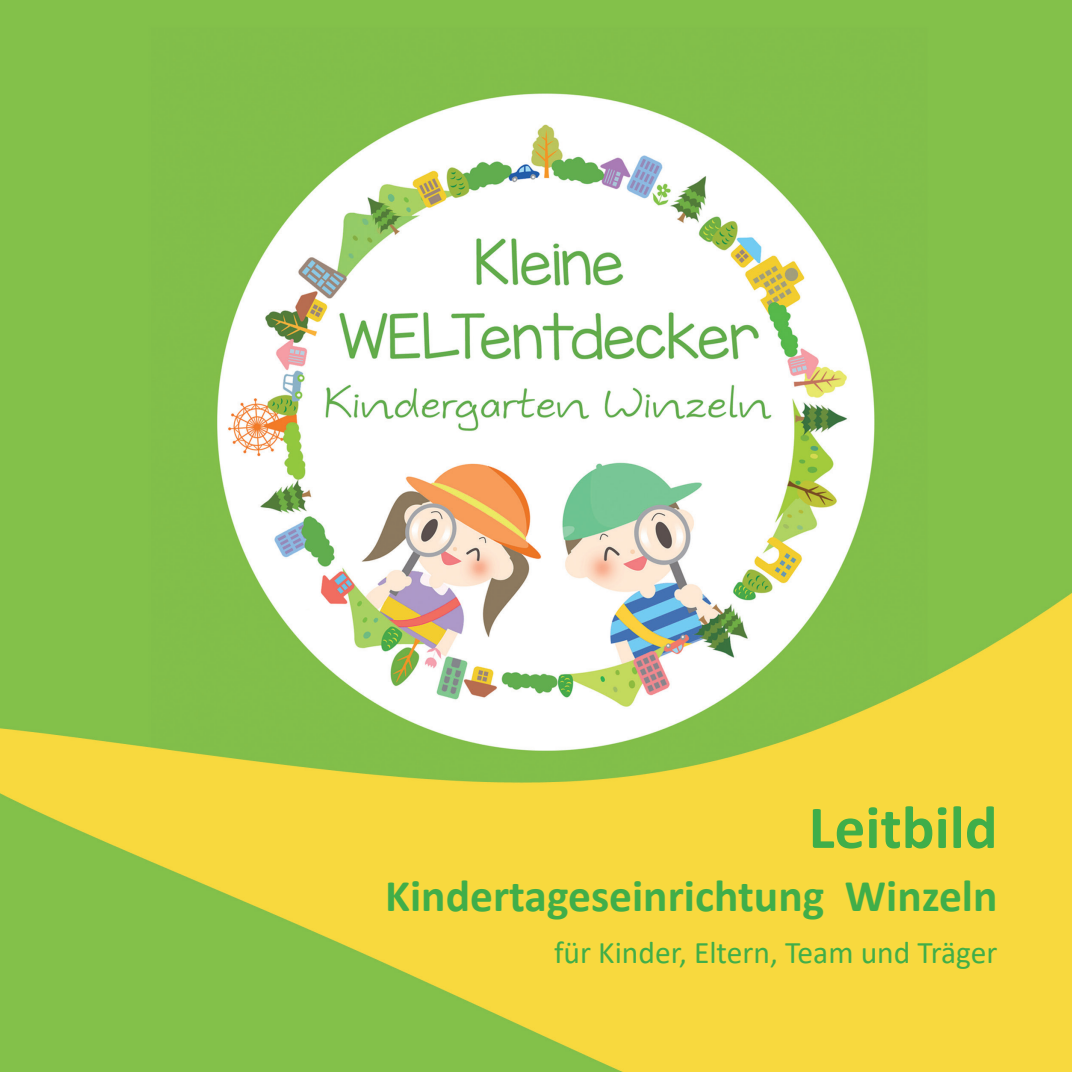
<style>
.page{position:relative;width:1072px;height:1072px;background:#fff}
.page>*{position:absolute;margin:0;border:0;box-sizing:border-box;transform-origin:0 0}
.t1{font:700 61.25px "Calibri";color:#40ae49}
.t2{font:700 45.5px "Calibri";color:#40ae49}
.t3{font:31.5px "Calibri";color:#40ae49}
</style>
<div class="page">
<img style="left:0;top:0;width:1071px;height:1071px">
<p class="t1" style="left:808px;top:784px;width:190px">Leitbild</p>
<p class="t2" style="left:385px;top:863px;width:614px">Kindertageseinrichtung Winzeln</p>
<p class="t3" style="left:554px;top:931px;width:445px">für Kinder, Eltern, Team und Träger</p>
</div>
